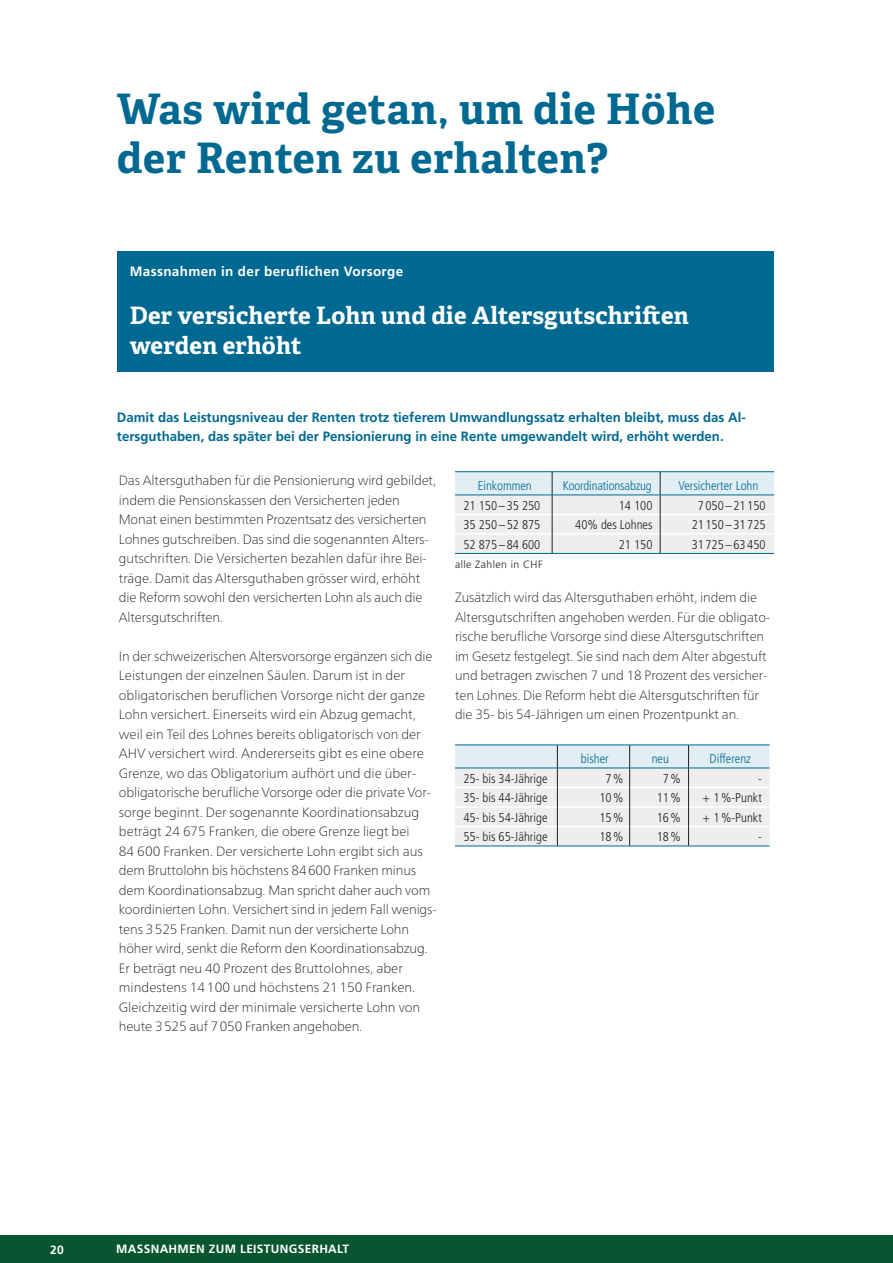
<style>
.page{position:relative;width:893px;height:1263px;background:#fff}
.page>*{position:absolute;margin:0;border:0;box-sizing:border-box;transform-origin:0 0}
.t1{font:700 42px/48.8px "Adelle";letter-spacing:.02em;color:#006991}
.t2{font:700 24px/29.2px "Adelle";letter-spacing:.01em;color:#fff}
.t3{font:100 13.5px/19.5px "Frutiger Neue LT Pro";letter-spacing:-.005em;color:#231f20}
.t4{font:700 13.5px/19.5px "Frutiger";color:#006991}
.t5{font:700 13.5px "Frutiger";letter-spacing:.025em;color:#fff}
.t6{font:300 condensed 12.75px "Frutiger";color:#231f20}
.t7{font:300 condensed 12.75px "Frutiger";color:#006991}
.t8{font:700 12px "Frutiger";letter-spacing:.025em;color:#fff}
.t9{font:300 10.5px "Frutiger";letter-spacing:.04em;color:#231f20}
</style>
<div class="page">
<div style="left:118px;top:251px;width:656px;height:121px;background:#006991"></div>
<hr style="left:455px;top:553px;width:97px;height:1px;background:#006991">
<hr style="left:552px;top:553px;width:108px;height:1px;background:#006991">
<hr style="left:660px;top:553px;width:114px;height:1px;background:#006991">
<hr style="left:455px;top:471px;width:97px;height:1px;background:#006991">
<hr style="left:552px;top:471px;width:108px;height:1px;background:#006991">
<hr style="left:660px;top:471px;width:114px;height:1px;background:#006991">
<svg style="left:455px;top:472px;width:319px;height:81px;background:#e7ebee"></svg>
<hr style="left:455px;top:495px;width:97px;height:1px;background:#006991">
<hr style="left:552px;top:495px;width:108px;height:1px;background:#006991">
<hr style="left:660px;top:495px;width:114px;height:1px;background:#006991">
<hr style="left:455px;top:846px;width:102px;height:1px;background:#006991">
<hr style="left:557px;top:846px;width:73px;height:1px;background:#006991">
<hr style="left:630px;top:846px;width:59px;height:1px;background:#006991">
<hr style="left:688px;top:846px;width:82px;height:1px;background:#006991">
<svg style="left:455px;top:745px;width:315px;height:101px;background:#e8ebed"></svg>
<hr style="left:455px;top:768px;width:102px;height:1px;background:#006991">
<hr style="left:557px;top:768px;width:73px;height:1px;background:#006991">
<hr style="left:630px;top:768px;width:59px;height:1px;background:#006991">
<hr style="left:688px;top:768px;width:82px;height:1px;background:#006991">
<div style="left:0;top:1235px;width:893px;height:28px;background:#085630"></div>
<h1 class="t1" style="left:117px;top:85px;width:600px">Was wird getan, um die Höhe der Renten zu erhalten?</h1>
<p class="t5" style="left:130px;top:263px;width:275px">Massnahmen in der beruflichen Vorsorge</p>
<h2 class="t2" style="left:130px;top:301px;width:561px">Der versicherte Lohn und die Altersgutschriften werden erhöht</h2>
<p class="t4" style="left:117px;top:407px;width:630px">Damit das Leistungsniveau der Renten trotz tieferem Umwandlungssatz erhalten bleibt, muss das Al&shy;tersguthaben, das später bei der Pensionierung in eine Rente umgewandelt wird, erhöht werden.</p>
<p class="t3" style="left:119px;top:471px;width:319px">Das Altersguthaben für die Pensionierung wird gebildet, indem die Pensionskassen den Versicherten jeden Monat einen bestimmten Prozentsatz des versicherten Lohnes gutschreiben. Das sind die sogenannten Alters&shy;gutschriften. Die Versicherten bezahlen dafür ihre Bei&shy;träge. Damit das Altersguthaben grösser wird, erhöht die Reform sowohl den versicherten Lohn als auch die Altersgutschriften.</p>
<p class="t3" style="left:119px;top:646px;width:319px">In der schweizerischen Altersvorsorge ergänzen sich die Leistungen der einzelnen Säulen. Darum ist in der obligatorischen beruflichen Vorsorge nicht der ganze Lohn versichert. Einerseits wird ein Abzug gemacht, weil ein Teil des Lohnes bereits obligatorisch von der AHV versichert wird. Andererseits gibt es eine obere Grenze, wo das Obligatorium aufhört und die über&shy;obligatorische berufliche Vorsorge oder die private Vor&shy;sorge beginnt. Der sogenannte Koordinationsabzug beträgt 24 675 Franken, die obere Grenze liegt bei<br>84 600 Franken. Der versicherte Lohn ergibt sich aus dem Bruttolohn bis höchstens 84600 Franken minus dem Koordinationsabzug. Man spricht daher auch vom koordinierten Lohn. Versichert sind in jedem Fall wenigs&shy;tens 3525 Franken. Damit nun der versicherte Lohn höher wird, senkt die Reform den Koordinationsabzug.<br>Er beträgt neu 40 Prozent des Bruttolohnes, aber mindestens 14100 und höchstens 21150 Franken.<br>Gleichzeitig wird der minimale versicherte Lohn von heute 3525 auf 7050 Franken angehoben.</p>
<p class="t7" style="left:478px;top:478px;width:56px">Einkommen</p>
<p class="t7" style="left:563px;top:478px;width:90px">Koordinationsabzug</p>
<p class="t7" style="left:678px;top:478px;width:82px">Versicherter Lohn</p>
<p class="t6" style="left:463px;top:498px;width:78px">21 150–35 250</p>
<p class="t6" style="left:619px;top:498px;width:35px">14 100</p>
<p class="t6" style="left:698px;top:498px;width:69px">7 050–21 150</p>
<p class="t6" style="left:463px;top:517px;width:78px">35 250–52 875</p>
<p class="t6" style="left:575px;top:517px;width:79px">40% des Lohnes</p>
<p class="t6" style="left:692px;top:517px;width:75px">21 150 –31 725</p>
<p class="t6" style="left:463px;top:537px;width:78px">52 875–84 600</p>
<p class="t6" style="left:619px;top:537px;width:35px">21 150</p>
<p class="t6" style="left:692px;top:537px;width:75px">31 725 –63 450</p>
<p class="t9" style="left:455px;top:558px;width:89px">alle Zahlen in CHF</p>
<p class="t3" style="left:455px;top:588px;width:317px">Zusätzlich wird das Altersguthaben erhöht, indem die Altersgutschriften angehoben werden. Für die obligato&shy;rische berufliche Vorsorge sind diese Altersgutschriften im Gesetz festgelegt. Sie sind nach dem Alter abgestuft und betragen zwischen 7 und 18 Prozent des versicher&shy;ten Lohnes. Die Reform hebt die Altersgutschriften für die 35- bis 54-Jährigen um einen Prozentpunkt an.</p>
<p class="t7" style="left:581px;top:751px;width:29px">bisher</p>
<p class="t7" style="left:652px;top:751px;width:19px">neu</p>
<p class="t7" style="left:710px;top:751px;width:43px">Differenz</p>
<p class="t6" style="left:463px;top:771px;width:85px">25- bis 34-Jährige</p>
<p class="t6" style="left:606px;top:771px;width:20px">7%</p>
<p class="t6" style="left:663px;top:771px;width:20px">7%</p>
<p class="t6" style="left:758px;top:771px;width:5px">-</p>
<p class="t6" style="left:463px;top:790px;width:85px">35- bis 44-Jährige</p>
<p class="t6" style="left:599px;top:790px;width:26px">10%</p>
<p class="t6" style="left:657px;top:790px;width:26px">11%</p>
<p class="t6" style="left:703px;top:790px;width:61px">+ 1%-Punkt</p>
<p class="t6" style="left:463px;top:810px;width:85px">45- bis 54-Jährige</p>
<p class="t6" style="left:599px;top:810px;width:26px">15%</p>
<p class="t6" style="left:657px;top:810px;width:26px">16%</p>
<p class="t6" style="left:703px;top:810px;width:61px">+ 1%-Punkt</p>
<p class="t6" style="left:463px;top:829px;width:85px">55- bis 65-Jährige</p>
<p class="t6" style="left:599px;top:829px;width:26px">18%</p>
<p class="t6" style="left:657px;top:829px;width:26px">18%</p>
<p class="t6" style="left:758px;top:829px;width:5px">-</p>
<p class="t8" style="left:50px;top:1243px;width:15px">20</p>
<p class="t8" style="left:116px;top:1241px;width:234px">MASSNAHMEN ZUM LEISTUNGSERHALT</p>
</div>
